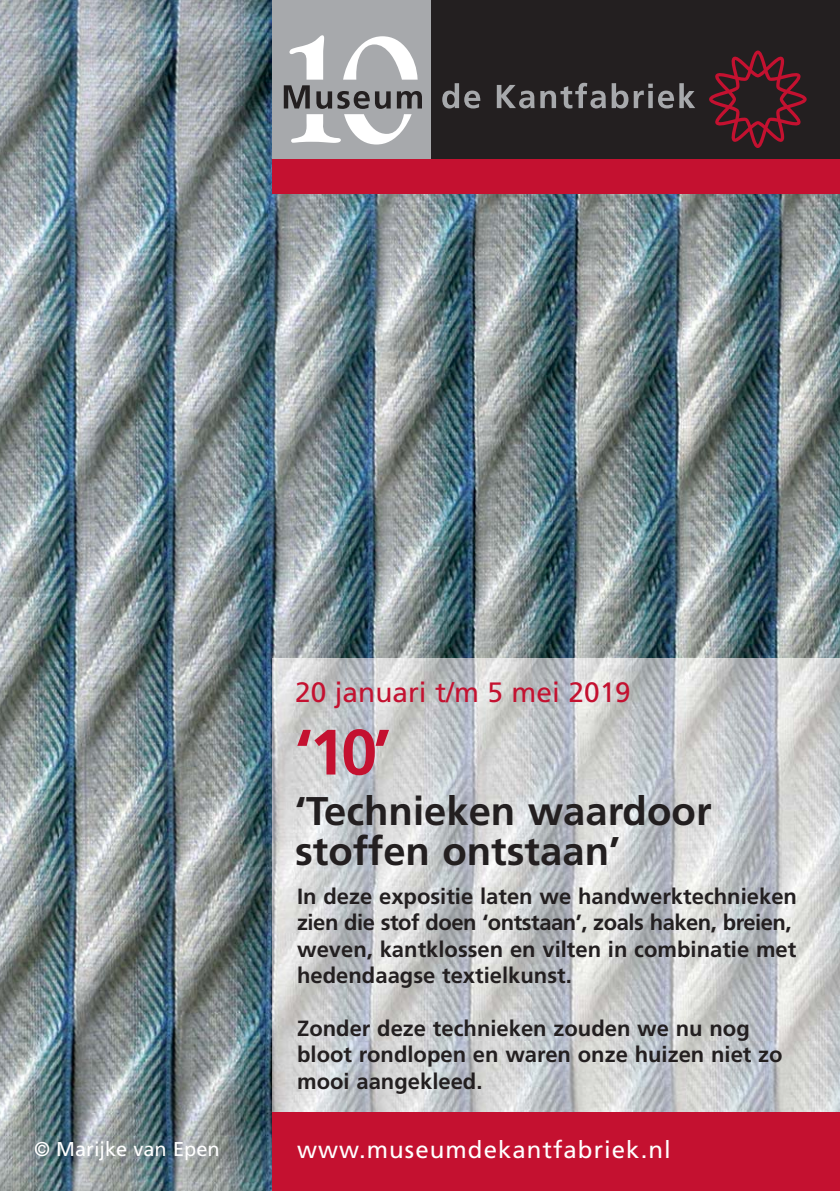
<style>
.page{position:relative;width:840px;height:1191px;background:#fff}
.page>*{position:absolute;margin:0;border:0;box-sizing:border-box;transform-origin:0 0}
.t1{font:700 64px "Frutiger";color:#c41130}
.t2{font:700 40px/40px "Frutiger";color:#231f20}
.t3{font:28px "Frutiger";color:#c41130}
.t4{font:24px "Frutiger";letter-spacing:.045em;color:#fff}
.t5{font:700 22px/26.4px "Frutiger";color:#231f20}
.t6{font:20px "Frutiger";color:#fff}
</style>
<div class="page">
<img style="left:0;top:1px;width:839px;height:1190px">
<img style="left:272px;top:658px;width:567px;height:454px">
<div style="left:272px;top:1px;width:567px;height:158px;background:#231f20"></div>
<div style="left:272px;top:1px;width:159px;height:158px;background:#a7a9ac"></div>
<svg style="left:283px;top:35px;width:139px;height:109px"></svg>
<svg style="left:442px;top:83px;width:38px;height:25px"></svg>
<svg style="left:496px;top:85px;width:38px;height:23px"></svg>
<svg style="left:540px;top:83px;width:65px;height:25px"></svg>
<svg style="left:611px;top:83px;width:62px;height:25px"></svg>
<svg style="left:679px;top:83px;width:15px;height:25px"></svg>
<svg style="left:709px;top:51px;width:97px;height:97px"></svg>
<div style="left:272px;top:159px;width:567px;height:34px;background:#c41130"></div>
<div style="left:272px;top:1112px;width:567px;height:79px;background:#c41130"></div>
<p class="t6" style="left:34px;top:1140px;width:187px">© Marijke van Epen</p>
<p class="t3" style="left:295px;top:681px;width:337px">20 januari t/m 5 mei 2019</p>
<h1 class="t1" style="left:295px;top:726px;width:98px">‘10’</h1>
<h2 class="t2" style="left:295px;top:793px;width:418px">‘Technieken waardoor stoffen ontstaan’</h2>
<p class="t5" style="left:297px;top:884px;width:501px">In deze expositie laten we handwerktechnieken zien die stof doen ‘ontstaan’, zoals haken, breien, weven, kantklossen en vilten in combinatie met hedendaagse textielkunst.</p>
<p class="t5" style="left:297px;top:1016px;width:487px">Zonder deze technieken zouden we nu nog bloot rondlopen en waren onze huizen niet zo mooi aangekleed.</p>
<p class="t4" style="left:297px;top:1139px;width:375px">www.museumdekantfabriek.nl</p>
</div>
